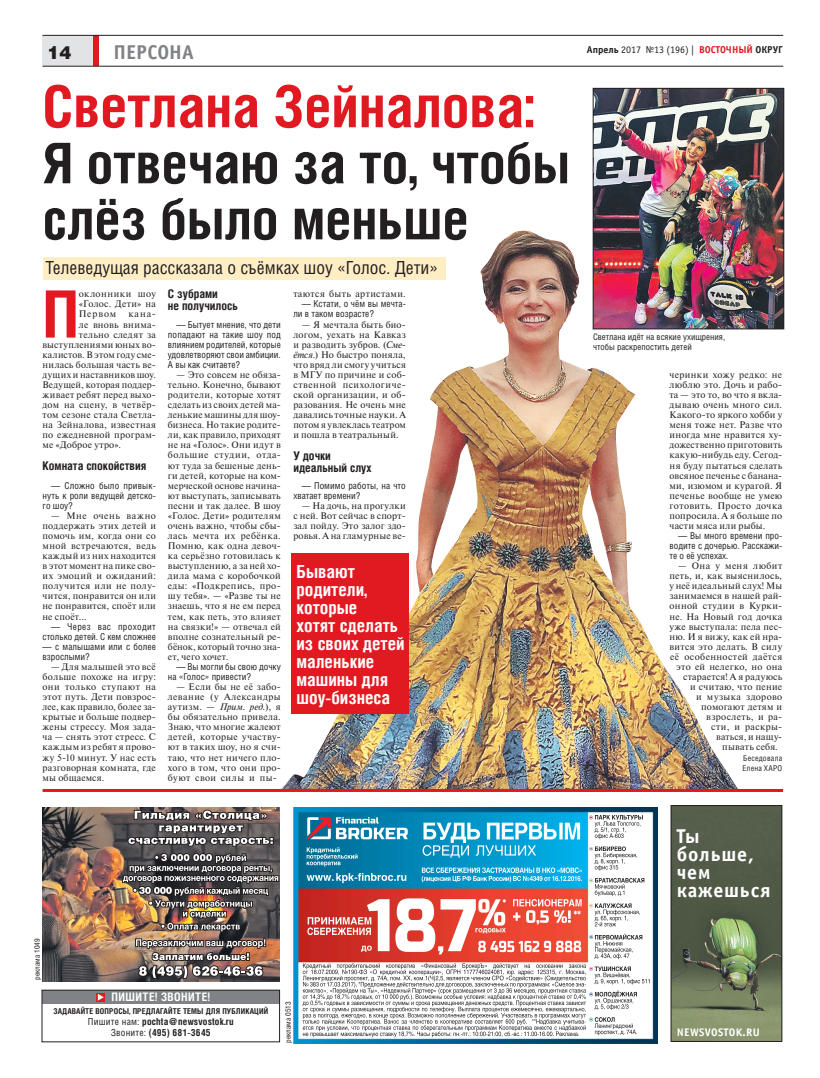
<style>
.page{position:relative;width:820px;height:1078px;background:#fff}
.page>*{position:absolute;margin:0;border:0;box-sizing:border-box;transform-origin:0 0}
.t1{font:700 65.3px "Helios Cond";color:#e11a22}
.t2{font:700 58px "Helios Cond";color:#e11a22}
.t3{font:700 56px/56px "Helios Cond";color:#231f20}
.t4{font:700 20px/18px "Officina Sans C";letter-spacing:.04em;color:#fff}
.t5{font:700 20px "Officina Sans C";color:#808285}
.t6{font:700 18px/18px "Helios Cond";color:#fff}
.t7{font:18px "Helios Cond";color:#231f20}
.t8{font:900 18px "Helios";color:#231f20}
.t9{font:700 12px/12px "Helios Cond";color:#231f20}
.t10{font:700 11.7px "Helios Cond";letter-spacing:.04em;color:#fff}
.t11{font:700 11px "Officina Sans C";letter-spacing:.04em;color:#fff}
.t12{font:10px "Officina Sans C";color:#231f20}
.t13{font:700 9.7px/11px "Helios Cond";letter-spacing:.02em;color:#231f20;text-align:center}
.t14{font:9.5px/10.1px "Newton C";letter-spacing:.025em;color:#231f20;text-align:justify}
.t15{font:9.5px/10.1px "Helios Cond";color:#231f20}
.t16{font:9.5px "Newton C";letter-spacing:.045em;color:#231f20}
.t17{font:9.5px "Newton C";letter-spacing:.05em;color:#231f20}
.t18{font:9px/10px "Helios Cond";color:#231f20}
.t19{font:700 8px "Helios Cond";letter-spacing:.02em;color:#231f20}
.t20{font:8px/10.1px "Helios Cond";letter-spacing:.025em;color:#231f20}
.t21{font:7.5px "Helios Cond";color:#231f20}
.s1{font-weight:700}
.s2{font-weight:700;color:#e11a22}
.s3{font-style:italic}
.s4{font-weight:400}
</style>
<div class="page">
<div style="left:48px;top:35px;width:51px;height:31px;background:#e11a22"></div>
<div style="left:43px;top:35px;width:50px;height:31px;background:#e2e3e4"></div>
<hr style="left:43px;top:35px;width:740px;height:1px;background:#231f20">
<hr style="left:43px;top:66px;width:740px;height:1px;background:#231f20">
<img style="left:594px;top:90px;width:187px;height:237px">
<div style="left:592px;top:88px;width:191px;height:241px;border:1px solid #231f20"></div>
<img style="left:282px;top:230px;width:457px;height:558px">
<hr style="left:43px;top:788px;width:739px;height:3px;background:#e11a22">
<div style="left:43px;top:257px;width:402px;height:23px;background:#ffedc4"></div>
<div style="left:291px;top:553px;width:117px;height:161px;background:#e11a22"></div>
<img style="left:294px;top:807px;width:363px;height:236px">
<svg style="left:302px;top:814px;width:347px;height:223px"></svg>
<img style="left:43px;top:807px;width:236px;height:173px">
<img style="left:121px;top:808px;width:158px;height:172px">
<img style="left:672px;top:806px;width:108px;height:233px">
<div style="left:670px;top:804px;width:112px;height:237px;border:1px solid #231f20"></div>
<div style="left:42px;top:989px;width:237px;height:14px;background:#808285"></div>
<div style="left:42px;top:989px;width:237px;height:52px;border:1px solid #231f20"></div>
<svg style="left:96px;top:993px;width:9px;height:8px"></svg>
<svg style="left:98px;top:993px;width:6px;height:7px"></svg>
<h3 class="t8" style="left:47px;top:41px;width:26px">14</h3>
<p class="t12" style="left:586px;top:46px;width:197px"><span class="s1">Апрель</span> 2017 №13 (196) | <span class="s2">ВОСТОЧНЫЙ</span> <span class="s1">ОКРУГ</span></p>
<h3 class="t5" style="left:114px;top:41px;width:82px">ПЕРСОНА</h3>
<h2 class="t2" style="left:43px;top:73px;width:494px">Светлана Зейналова:</h2>
<h3 class="t3" style="left:43px;top:136px;width:528px">Я отвечаю за то, чтобы слёз было меньше</h3>
<h3 class="t7" style="left:45px;top:257px;width:394px">Телеведущая рассказала о съёмках шоу «Голос. Дети»</h3>
<h1 class="t1" style="left:43px;top:277px;width:38px">П</h1>
<p class="t14" style="left:79px;top:290px;width:79px">оклонники шоу «Голос. Дети» на Первом</p>
<p class="t14" style="left:128px;top:310px;width:29px">кана-</p>
<p class="t14" style="left:79px;top:320px;width:79px">ле вновь внима-</p>
<p class="t14" style="left:79px;top:330px;width:79px">тельно следят за</p>
<p class="t14" style="left:43px;top:340px;width:115px">выступлениями юных во-</p>
<p class="t14" style="left:43px;top:350px;width:115px">калистов. В этом году сме-</p>
<p class="t14" style="left:43px;top:360px;width:115px">нилась большая часть ве-</p>
<p class="t14" style="left:43px;top:370px;width:115px">дущих и наставников шоу.</p>
<p class="t14" style="left:43px;top:380px;width:115px">Ведущей, которая поддер-</p>
<p class="t14" style="left:43px;top:390px;width:115px">живает ребят перед выхо-</p>
<p class="t14" style="left:43px;top:400px;width:115px">дом на сцену, в четвёр-</p>
<p class="t14" style="left:43px;top:410px;width:115px">том сезоне стала Светла-</p>
<p class="t14" style="left:43px;top:421px;width:115px">на Зейналова, известная</p>
<p class="t14" style="left:43px;top:431px;width:115px">по ежедневной програм-</p>
<p class="t14" style="left:43px;top:441px;width:80px">ме «Доброе утро».</p>
<p class="t9" style="left:43px;top:460px;width:105px">Комната спокойствия</p>
<p class="t15" style="left:43px;top:480px;width:115px;text-align:justify;text-indent:9px">— Сложно было привык&shy;нуть к роли ведущей детско&shy;го шоу?</p>
<p class="t14" style="left:43px;top:511px;width:115px;text-indent:9px">— Мне очень важно поддержать этих детей и помочь им, когда они со мной встречаются, ведь каждый из них находится в этот момент на пике сво&shy;их эмоций и ожиданий: получится или не полу&shy;чится, понравится он или не понравится, споёт или не споёт…</p>
<p class="t15" style="left:43px;top:621px;width:115px;text-align:right">— Через вас проходит столько детей. С кем сложнее</p>
<p class="t15" style="left:43px;top:641px;width:115px">— с малышами или с более взрослыми?</p>
<p class="t14" style="left:43px;top:662px;width:115px;text-indent:9px">— Для малышей это всё больше похоже на игру: они только ступают на этот путь. Дети повзрос&shy;лее, как правило, более за&shy;крытые и больше подвер&shy;жены стрессу. Моя зада&shy;ча — снять этот стресс. С каждым из ребят я прово&shy;жу 5-10 минут. У нас есть разговорная комната, где мы общаемся.</p>
<p class="t9" style="left:168px;top:288px;width:71px">С зубрами<br>не получилось</p>
<p class="t15" style="left:168px;top:319px;width:114px;text-align:justify;text-indent:9px">— Бытует мнение, что дети попадают на такие шоу под влиянием родителей, которые удовлетворяют свои амбиции.<br>А вы как считаете?</p>
<p class="t14" style="left:168px;top:370px;width:114px;text-indent:9px">— Это совсем не обяза&shy;тельно. Конечно, бывают родители, которые хотят сделать из своих детей ма&shy;ленькие машины для шоу&shy;бизнеса. Но такие родите&shy;ли, как правило, приходят не на «Голос». Они идут в большие студии, отда&shy;ют туда за бешеные день&shy;ги детей, которые на ком&shy;мерческой основе начина&shy;ют выступать, записывать песни и так далее. В шоу «Голос. Дети» родителям очень важно, чтобы сбы&shy;лась мечта их ребёнка.<br>Помню, как одна девоч&shy;ка серьёзно готовилась к выступлению, а за ней хо&shy;дила мама с коробочкой еды: «Подкрепись, про&shy;шу тебя». — «Разве ты не знаешь, что я не ем перед тем, как петь, это влияет на связки!» — отвечал ей вполне сознательный ре&shy;бёнок, который точно зна&shy;ет, чего хочет.</p>
<p class="t15" style="left:168px;top:661px;width:114px;text-indent:9px">— Вы могли бы свою дочку на «Голос» привести?</p>
<p class="t14" style="left:168px;top:682px;width:114px;text-indent:9px">— Если бы не её забо&shy;левание (у Александры а утизм. — <span class="s3">Прим. ред.</span>), я бы обязательно привела.<br>Знаю, что многие жалеют детей, которые участву&shy;ют в таких шоу, но я счи&shy;таю, что нет ничего пло&shy;хого в том, что они про&shy;буют свои силы и пы-</p>
<p class="t16" style="left:293px;top:290px;width:114px">таются быть артистами.</p>
<p class="t15" style="left:293px;top:299px;width:114px;text-indent:9px">— Кстати, о чём вы мечта&shy;ли в таком возрасте?</p>
<p class="t14" style="left:293px;top:320px;width:114px;text-indent:9px">— Я мечтала быть био&shy;логом, уехать на Кавказ и разводить зубров. (<span class="s3">Сме&shy;ётся</span>.) Но быстро поняла, что вряд ли смогу учиться в МГУ по причине и соб&shy;ственной психологиче&shy;ской организации, и об&shy;разования. Не очень мне давались точные науки. А потом я увлеклась театром и пошла в театральный.</p>
<p class="t9" style="left:293px;top:450px;width:80px">У дочки идеальный слух</p>
<p class="t15" style="left:293px;top:480px;width:114px;text-indent:9px">— Помимо работы, на что хватает времени?</p>
<p class="t14" style="left:293px;top:501px;width:114px;text-indent:9px">— На дочь, на прогулки с ней. Вот сейчас в спорт&shy;зал пойду. Это залог здо&shy;ровья. А на гламурные ве-</p>
<h3 class="t6" style="left:296px;top:562px;width:110px">Бывают родители, которые<br>хотят сделать из своих детей маленькие машины для шоу-бизнеса</h3>
<p class="t21" style="left:33px;top:979px;width:43px;rotate:-90deg">реклама 1049</p>
<p class="t10" style="left:111px;top:990px;width:100px">ПИШИТЕ! ЗВОНИТЕ!</p>
<p class="t19" style="left:53px;top:1006px;width:216px">ЗАДАВАЙТЕ ВОПРОСЫ, ПРЕДЛАГАЙТЕ ТЕМЫ ДЛЯ ПУБЛИКАЦИЙ</p>
<p class="t13" style="left:88px;top:1015px;width:147px"><span class="s4">Пишите нам:</span> pochta@newsvostok.ru<br><span class="s4">Звоните:</span> (495) 681-3645</p>
<p class="t21" style="left:284px;top:1042px;width:43px;rotate:-90deg">реклама 0513</p>
<p class="t18" style="left:592px;top:332px;width:134px">Светлана идёт на всякие ухищрения, чтобы раскрепостить детей</p>
<p class="t14" style="left:669px;top:370px;width:114px">черинки хожу редко: не люблю это. Дочь и рабо&shy;та — это то, во что я вкла&shy;дываю очень много сил.<br>Какого-то яркого хобби у меня тоже нет. Разве что иногда мне нравится ху&shy;дожественно приготовить какую-нибудь еду. Сегод&shy;ня буду пытаться сделать овсяное печенье с банана&shy;ми, изюмом и курагой. Я печенье вообще не умею готовить. Просто дочка попросила. А я больше по части мяса или рыбы.</p>
<p class="t15" style="left:669px;top:530px;width:114px;text-align:justify;text-indent:9px">— Вы много времени про&shy;водите с дочерью. Расскажи&shy;те о её успехах.</p>
<p class="t16" style="left:677px;top:562px;width:106px">— Она у меня любит</p>
<p class="t14" style="left:669px;top:571px;width:114px">петь, и, как выяснилось,</p>
<p class="t14" style="left:669px;top:582px;width:114px">у неё идеальный слух! Мы</p>
<p class="t14" style="left:669px;top:592px;width:114px">занимаемся в нашей рай-</p>
<p class="t17" style="left:669px;top:602px;width:114px">онной студии в Курки-</p>
<p class="t14" style="left:669px;top:612px;width:114px">не. На Новый год дочка</p>
<p class="t14" style="left:669px;top:622px;width:114px">уже выступала: пела пес-</p>
<p class="t14" style="left:669px;top:632px;width:114px">ню. И я вижу, как ей нра-</p>
<p class="t14" style="left:669px;top:642px;width:114px">вится это делать. В силу</p>
<p class="t16" style="left:670px;top:653px;width:114px">её особенностей даётся</p>
<p class="t14" style="left:676px;top:662px;width:108px">это ей нелегко, но она</p>
<p class="t14" style="left:683px;top:672px;width:101px">старается! А я радуюсь</p>
<p class="t14" style="left:690px;top:682px;width:93px">и считаю, что пение</p>
<p class="t16" style="left:696px;top:693px;width:87px">и музыка здорово</p>
<p class="t14" style="left:701px;top:702px;width:82px">помогают детям и</p>
<p class="t14" style="left:706px;top:712px;width:77px">взрослеть, и ра-</p>
<p class="t14" style="left:711px;top:722px;width:73px">сти, и раскры-</p>
<p class="t14" style="left:716px;top:732px;width:67px">ваться, и нащу-</p>
<p class="t14" style="left:722px;top:743px;width:57px">пывать себя.</p>
<p class="t20" style="left:742px;top:752px;width:41px">Беседовала<br>Елена ХАРО</p>
<h3 class="t4" style="left:676px;top:827px;width:95px">Ты больше, чем кажешься</h3>
<p class="t11" style="left:676px;top:1025px;width:85px">NEWSVOSTOK.RU</p>
</div>
